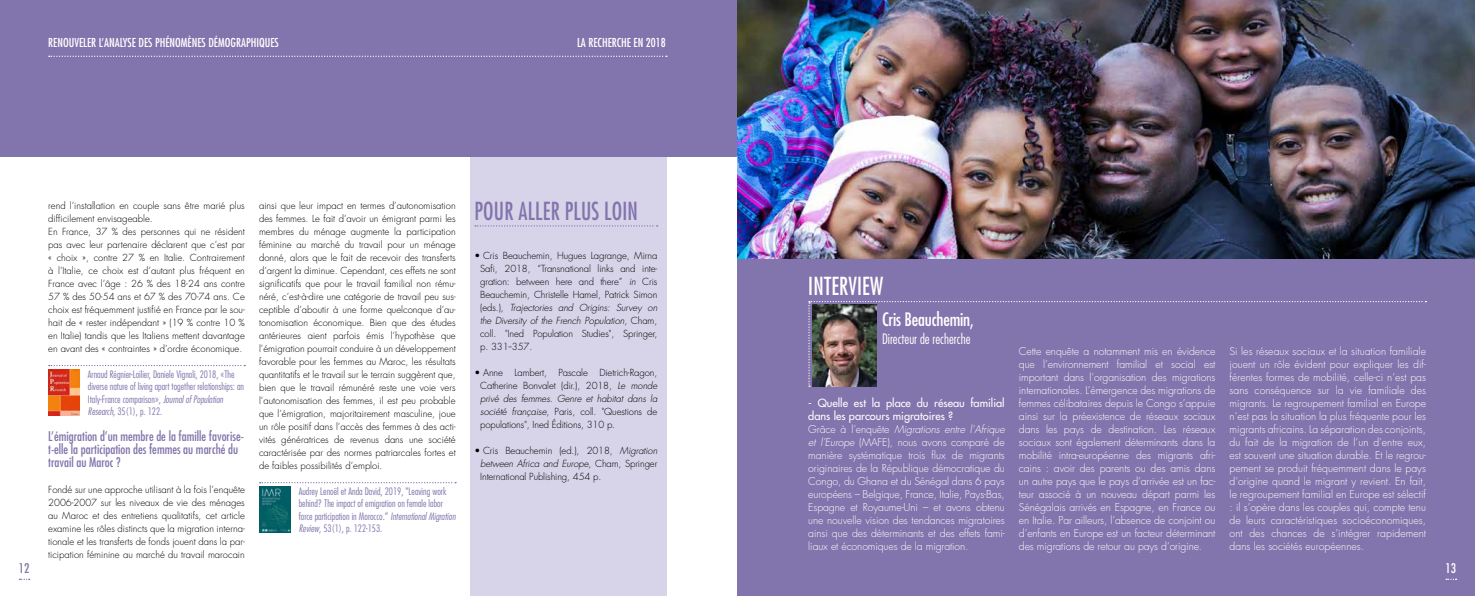
<style>
.page{position:relative;width:1475px;height:596px;background:#fff}
.page>*{position:absolute;margin:0;border:0;box-sizing:border-box;transform-origin:0 0}
.t1{font:condensed 24.2px "Futura Std";letter-spacing:.01em;color:#8274ac;scale:.91 1}
.t2{font:condensed 24.2px "Futura Std";letter-spacing:.01em;color:#fff;scale:.91 1}
.t3{font:condensed 18px "Futura Std";letter-spacing:-.01em;color:#fff}
.t4{font:300 condensed 14px "Futura Std";color:#fff}
.t5{font:condensed 13px/13px "Futura Std";color:#8274ac}
.t6{font:condensed 13px "Futura Std";color:#fff}
.t7{font:condensed 12px "Futura Std";color:#fff}
.t8{font:500 11px/13px "Futura Std";color:#fff}
.t9{font:300 10.5px/13px "Futura Std";letter-spacing:-.01em;color:#fff;text-align:justify}
.t10{font:300 condensed 10px/12.5px "Futura Std";color:#8274ac}
.t11{font:300 9.5px/13px "Futura Std";color:#000;text-align:justify}
.s1{font-style:italic}
</style>
<div class="page">
<svg style="left:49px;top:364px;width:196px;height:2px"></svg>
<img style="left:48px;top:369px;width:31px;height:46px">
<svg style="left:260px;top:482px;width:196px;height:1px"></svg>
<img style="left:259px;top:486px;width:31px;height:46px">
<div style="left:737px;top:0;width:737px;height:595px;background:#8274ac"></div>
<svg style="left:808px;top:301px;width:617px;height:85px"></svg>
<div style="left:470px;top:106px;width:196px;height:489px;background:#d7d3e8"></div>
<svg style="left:475px;top:225px;width:182px;height:1px"></svg>
<div style="left:0;top:0;width:737px;height:156px;background:#8274ac"></div>
<svg style="left:49px;top:56px;width:617px;height:1px"></svg>
<img style="left:737px;top:0;width:737px;height:258px">
<p class="t7" style="left:48px;top:36px;width:232px">RENOUVELER L’ANALYSE DES PHÉNOMÈNES DÉMOGRAPHIQUES</p>
<p class="t7" style="left:577px;top:36px;width:90px">LA RECHERCHE EN 2018</p>
<p class="t11" style="left:48px;top:199px;width:198px;text-align:left">rend l’installation en couple sans être marié plus difficilement envisageable.<br>En France, 37 % des personnes qui ne résident pas avec leur partenaire déclarent que c’est par « choix », contre 27 % en Italie. Contrairement à l’Italie, ce choix est d’autant plus fréquent en France avec l’âge : 26 % des 18-24 ans contre 57 % des 50-54 ans et 67 % des 70-74 ans. Ce choix est fréquemment justifié en France par le sou&shy;hait de « rester indépendant » (19 % contre 10 % en Italie) tandis que les Italiens mettent davantage en avant des « contraintes » d’ordre économique.</p>
<p class="t10" style="left:88px;top:367px;width:158px">Arnaud Régnier-Loilier, Daniele Vignoli, 2018, «The diverse nature of living apart together relationships: an Italy-France comparison», <span class="s1">Journal of Population Research</span>, 35(1), p. 122.</p>
<h3 class="t5" style="left:48px;top:429px;width:197px">L’émigration d’un membre de la famille favorise&shy;t-elle la participation des femmes au marché du travail au Maroc ?</h3>
<p class="t11" style="left:48px;top:483px;width:198px">Fondé sur une approche utilisant à la fois l’enquête 2006-2007 sur les niveaux de vie des ménages au Maroc et des entretiens qualitatifs, cet article examine les rôles distincts que la migration interna&shy;tionale et les transferts de fonds jouent dans la par&shy;ticipation féminine au marché du travail marocain</p>
<p class="t11" style="left:259px;top:199px;width:198px">ainsi que leur impact en termes d’autonomisation des femmes. Le fait d’avoir un émigrant parmi les membres du ménage augmente la participation féminine au marché du travail pour un ménage donné, alors que le fait de recevoir des transferts d’argent la diminue. Cependant, ces effets ne sont significatifs que pour le travail familial non rému&shy;néré, c’est-à-dire une catégorie de travail peu sus&shy;ceptible d’aboutir à une forme quelconque d’au&shy;tonomisation économique. Bien que des études antérieures aient parfois émis l’hypothèse que l’émigration pourrait conduire à un développement favorable pour les femmes au Maroc, les résultats quantitatifs et le travail sur le terrain suggèrent que, bien que le travail rémunéré reste une voie vers l’autonomisation des femmes, il est peu probable que l’émigration, majoritairement masculine, joue un rôle positif dans l’accès des femmes à des acti&shy;vités génératrices de revenus dans une société caractérisée par des normes patriarcales fortes et de faibles possibilités d’emploi.</p>
<p class="t10" style="left:299px;top:484px;width:158px">Audrey Lenoël et Anda David, 2019, "Leaving work behind? The impact of emigration on female labor force participation in Morocco.” <span class="s1">International Migration Review</span>, 53(1), p. 122-153.</p>
<h1 class="t1" style="left:474px;top:196px;width:181px">POUR ALLER PLUS LOIN</h1>
<p class="t11" style="left:480px;top:249px;width:179px;text-indent:-6px">• Cris Beauchemin, Hugues Lagrange, Mirna Safi, 2018, “Transnational links and inte&shy;gration: between here and there” <span class="s1">in</span> Cris Beauchemin, Christelle Hamel, Patrick Simon (eds.), <span class="s1">Trajectories and Origins: Survey on the Diversity of the French Population</span>, Cham, coll. "Ined Population Studies", Springer, p. 331--357.</p>
<p class="t11" style="left:480px;top:366px;width:179px;text-indent:-6px">• Anne Lambert, Pascale Dietrich-Ragon, Catherine Bonvalet (dir.), 2018, <span class="s1">Le monde privé des femmes. Genre et habitat dans la société française</span>, Paris, coll. "Questions de populations", Ined Éditions, 310 p.</p>
<p class="t11" style="left:480px;top:444px;width:179px;text-indent:-6px">• Cris Beauchemin (ed.), 2018, <span class="s1">Migration between Africa and Europe</span>, Cham, Springer International Publishing, 454 p.</p>
<h1 class="t2" style="left:808px;top:271px;width:84px">INTERVIEW</h1>
<h2 class="t3" style="left:881px;top:309px;width:93px">Cris Beauchemin,</h2>
<h3 class="t4" style="left:881px;top:330px;width:90px">Directeur de recherche</h3>
<p class="t8" style="left:808px;top:396px;width:198px">- Quelle est la place du réseau familial dans les parcours migratoires ?</p>
<p class="t9" style="left:808px;top:423px;width:198px">Grâce à l’enquête <span class="s1">Migrations entre l’Afrique et l’Europe</span> (MAFE), nous avons comparé de manière systématique trois flux de migrants originaires de la République démocratique du Congo, du Ghana et du Sénégal dans 6 pays européens – Belgique, France, Italie, Pays-Bas, Espagne et Royaume-Uni – et avons obtenu une nouvelle vision des tendances migratoires ainsi que des déterminants et des effets fami&shy;liaux et économiques de la migration.</p>
<p class="t9" style="left:1018px;top:345px;width:198px">Cette enquête a notamment mis en évidence que l’environnement familial et social est important dans l’organisation des migrations internationales. L’émergence des migrations de femmes célibataires depuis le Congo s’appuie ainsi sur la préexistence de réseaux sociaux dans les pays de destination. Les réseaux sociaux sont également déterminants dans la mobilité intra-européenne des migrants afri&shy;cains : avoir des parents ou des amis dans un autre pays que le pays d’arrivée est un fac&shy;teur associé à un nouveau départ parmi les Sénégalais arrivés en Espagne, en France ou en Italie. Par ailleurs, l’absence de conjoint ou d’enfants en Europe est un facteur déterminant des migrations de retour au pays d’origine.</p>
<p class="t9" style="left:1229px;top:345px;width:198px">Si les réseaux sociaux et la situation familiale jouent un rôle évident pour expliquer les dif&shy;férentes formes de mobilité, celle-ci n’est pas sans conséquence sur la vie familiale des migrants. Le regroupement familial en Europe n’est pas la situation la plus fréquente pour les migrants africains. La séparation des conjoints, du fait de la migration de l’un d’entre eux, est souvent une situation durable. Et le regrou&shy;pement se produit fréquemment dans le pays d’origine quand le migrant y revient. En fait, le regroupement familial en Europe est sélectif : il s’opère dans les couples qui, compte tenu de leurs caractéristiques socioéconomiques, ont des chances de s’intégrer rapidement dans les sociétés européennes.</p>
<h3 class="t5" style="left:19px;top:561px;width:12px">12</h3>
<h3 class="t6" style="left:1445px;top:560px;width:12px">13</h3>
</div>
